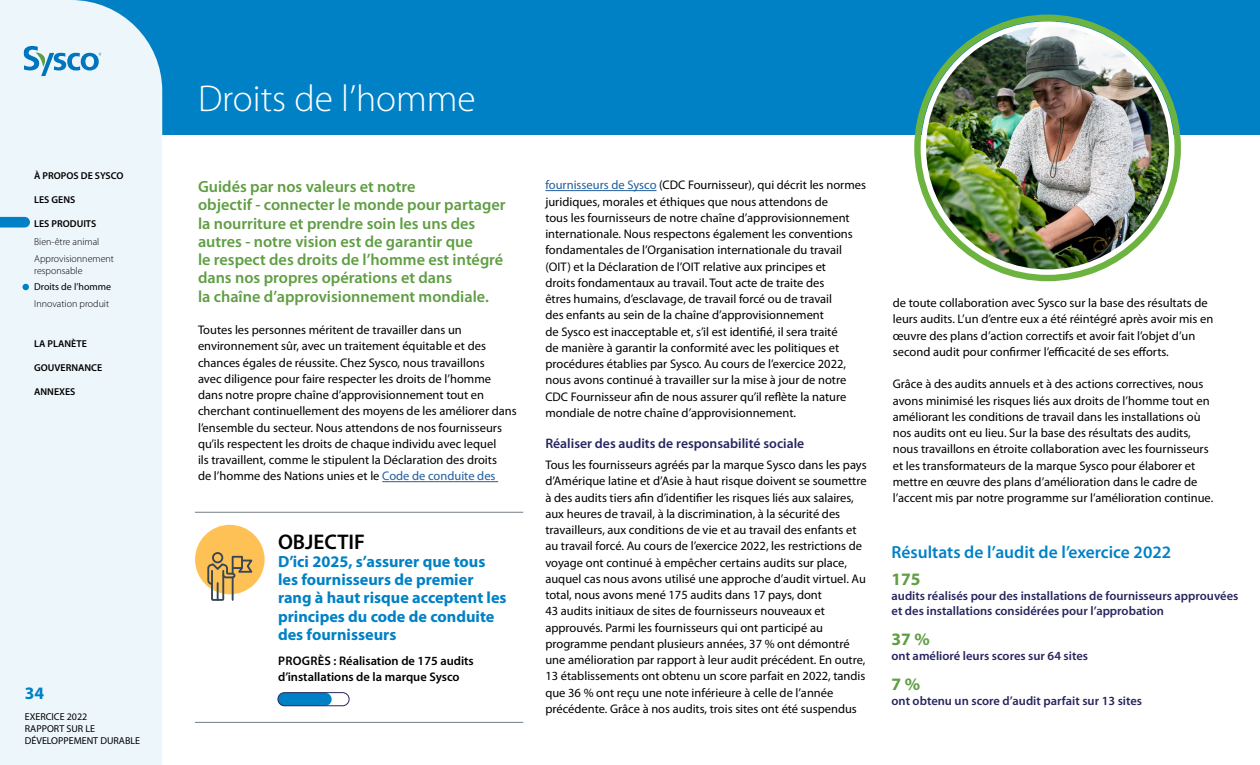
<style>
.page{position:relative;width:1260px;height:765px;background:#fff}
.page>*{position:absolute;margin:0;border:0;box-sizing:border-box;transform-origin:0 0}
.H1_-_Header{font:300 37.5px "Myriad Pro";color:#fff}
.Goal{font:600 21.25px "Myriad Pro";color:#000}
.P_-_Body_Copy{font:600 17.5px "Myriad Pro";color:#0081c6}
.P_-_Table_Copy{font:700 17.5px "Myriad Pro";color:#5f9e43}
.t1{font:700 17.5px "Myriad Pro";color:#0081c6}
.Intro{font:600 16.25px/18.2px "Myriad Pro";color:#5f9e43}
.Goal-2{font:700 16.25px/18.2px "Myriad Pro";color:#0081c6}
.H2_-_subheads{font:600 13.75px "Myriad Pro";color:#282560}
.P_-_Body_Copy-2{font:12.5px/16.2px "Myriad Pro";color:#000}
.P_-_Table_Copy-2{font:600 12.5px/15px "Myriad Pro";color:#282560}
.Progress{font:600 12.5px/16.2px "Myriad Pro";color:#000}
.t2{font:300 10px/16.5px "Myriad Pro";color:#000}
.t3{font:10px/12px "Myriad Pro";color:#000}
.t4{font:600 10px "Myriad Pro";color:#000}
.s1{color:#215e9e}
</style>
<div class="page">
<div style="left:0;top:0;width:1260px;height:135px;background:#0081c6"></div>
<div style="left:0;top:0;width:162px;height:765px;background:#edf6fb"></div>
<svg style="left:24px;top:44px;width:77px;height:32px"></svg>
<svg style="left:0;top:217px;width:30px;height:11px"></svg>
<div style="left:22px;top:284px;width:7px;height:6px;background:#0081c6;border-radius:50%"></div>
<hr style="left:382px;top:481px;width:116px;height:1px;background:#215e9e">
<hr style="left:545px;top:190px;width:112px;height:1px;background:#215e9e">
<hr style="left:195px;top:512px;width:328px;height:1px;background:#727d84">
<div style="left:195px;top:525px;width:70px;height:69px;background:#fec155;border-radius:50%"></div>
<div style="left:212px;top:552px;width:11px;height:11px;border:2px solid #384554;border-radius:50%"></div>
<div style="left:232px;top:556px;width:11px;height:13px;border:2px solid #384554"></div>
<svg style="left:206px;top:557px;width:49px;height:44px"></svg>
<div style="left:284px;top:693px;width:41px;height:13px;background:#0081c6"></div>
<div style="left:278px;top:692px;width:71px;height:14px;border:1px solid #282560;border-radius:7px"></div>
<hr style="left:195px;top:722px;width:328px;height:1px;background:#727d84">
<img style="left:924px;top:24px;width:248px;height:248px;border-radius:124px">
<div style="left:914px;top:15px;width:267px;height:266px;border:6px solid #6db33f;border-radius:50%"></div>
<p class="t4" style="left:34px;top:170px;width:91px">À PROPOS DE SYSCO</p>
<p class="t4" style="left:34px;top:194px;width:43px">LES GENS</p>
<p class="t4" style="left:34px;top:218px;width:64px">LES PRODUITS</p>
<p class="t2" style="left:34px;top:234px;width:81px">Bien-être animal<br>Approvisionnement</p>
<p class="t2" style="left:34px;top:262px;width:50px">responsable</p>
<p class="t3" style="left:34px;top:281px;width:79px">Droits de l’homme</p>
<p class="t2" style="left:34px;top:295px;width:76px">Innovation produit</p>
<p class="t4" style="left:34px;top:338px;width:54px">LA PLANÈTE</p>
<p class="t4" style="left:34px;top:362px;width:70px">GOUVERNANCE</p>
<p class="t4" style="left:34px;top:386px;width:43px">ANNEXES</p>
<h3 class="t1" style="left:25px;top:683px;width:21px">34</h3>
<p class="t3" style="left:25px;top:711px;width:117px">EXERCICE 2022<br>RAPPORT SUR LE<br>DÉVELOPPEMENT DURABLE</p>
<h1 class="H1_-_Header" style="left:198px;top:77px;width:279px">Droits de l’homme</h1>
<p class="Intro" style="left:198px;top:178px;width:309px">Guidés par nos valeurs et notre<br>objectif - connecter le monde pour partager la nourriture et prendre soin les uns des autres - notre vision est de garantir que<br>le respect des droits de l’homme est intégré dans nos propres opérations et dans<br>la chaîne d’approvisionnement mondiale.</p>
<p class="P_-_Body_Copy-2" style="left:198px;top:322px;width:320px">Toutes les personnes méritent de travailler dans un environnement sûr, avec un traitement équitable et des chances égales de réussite. Chez Sysco, nous travaillons<br>avec diligence pour faire respecter les droits de l’homme dans notre propre chaîne d’approvisionnement tout en cherchant continuellement des moyens de les améliorer dans l’ensemble du secteur. Nous attendons de nos fournisseurs qu’ils respectent les droits de chaque individu avec lequel<br>ils travaillent, comme le stipulent la Déclaration des droits<br>de l’homme des Nations unies et le <span class="s1">Code de conduite des</span></p>
<p class="Goal" style="left:278px;top:530px;width:88px">OBJECTIF</p>
<p class="Goal-2" style="left:278px;top:552px;width:230px">D’ici 2025, s’assurer que tous les fournisseurs de premier rang à haut risque acceptent les principes du code de conduite des fournisseurs</p>
<p class="Progress" style="left:278px;top:653px;width:197px">PROGRÈS : Réalisation de 175 audits d’installations de la marque Sysco</p>
<p class="P_-_Body_Copy-2" style="left:545px;top:177px;width:322px"><span class="s1">fournisseurs de Sysco</span> (CDC Fournisseur), qui décrit les normes juridiques, morales et éthiques que nous attendons de<br>tous les fournisseurs de notre chaîne d’approvisionnement internationale. Nous respectons également les conventions fondamentales de l’Organisation internationale du travail (OIT) et la Déclaration de l’OIT relative aux principes et<br>droits fondamentaux au travail. Tout acte de traite des<br>êtres humains, d’esclavage, de travail forcé ou de travail<br>des enfants au sein de la chaîne d’approvisionnement<br>de Sysco est inacceptable et, s’il est identifié, il sera traité<br>de manière à garantir la conformité avec les politiques et procédures établies par Sysco. Au cours de l’exercice 2022, nous avons continué à travailler sur la mise à jour de notre CDC Fournisseur afin de nous assurer qu’il reflète la nature mondiale de notre chaîne d’approvisionnement.</p>
<h2 class="H2_-_subheads" style="left:545px;top:436px;width:260px">Réaliser des audits de responsabilité sociale</h2>
<p class="P_-_Body_Copy-2" style="left:545px;top:457px;width:323px">Tous les fournisseurs agréés par la marque Sysco dans les pays d’Amérique latine et d’Asie à haut risque doivent se soumettre à des audits tiers afin d’identifier les risques liés aux salaires, aux heures de travail, à la discrimination, à la sécurité des travailleurs, aux conditions de vie et au travail des enfants et au travail forcé. Au cours de l’exercice 2022, les restrictions de voyage ont continué à empêcher certains audits sur place, auquel cas nous avons utilisé une approche d’audit virtuel. Au total, nous avons mené 175 audits dans 17 pays, dont<br>43 audits initiaux de sites de fournisseurs nouveaux et approuvés. Parmi les fournisseurs qui ont participé au programme pendant plusieurs années, 37 % ont démontré une amélioration par rapport à leur audit précédent. En outre, 13 établissements ont obtenu un score parfait en 2022, tandis que 36 % ont reçu une note inférieure à celle de l’année précédente. Grâce à nos audits, trois sites ont été suspendus</p>
<p class="P_-_Body_Copy-2" style="left:893px;top:295px;width:322px">de toute collaboration avec Sysco sur la base des résultats de leurs audits. L’un d’entre eux a été réintégré après avoir mis en œuvre des plans d’action correctifs et avoir fait l’objet d’un second audit pour confirmer l’efficacité de ses efforts.</p>
<p class="P_-_Body_Copy-2" style="left:893px;top:376px;width:322px">Grâce à des audits annuels et à des actions correctives, nous avons minimisé les risques liés aux droits de l’homme tout en améliorant les conditions de travail dans les installations où nos audits ont eu lieu. Sur la base des résultats des audits, nous travaillons en étroite collaboration avec les fournisseurs et les transformateurs de la marque Sysco pour élaborer et mettre en œuvre des plans d’amélioration dans le cadre de l’accent mis par notre programme sur l’amélioration continue.</p>
<p class="P_-_Body_Copy" style="left:892px;top:542px;width:281px">Résultats de l’audit de l’exercice 2022</p>
<p class="P_-_Table_Copy" style="left:892px;top:569px;width:31px">175</p>
<p class="P_-_Table_Copy-2" style="left:892px;top:588px;width:348px">audits réalisés pour des installations de fournisseurs approuvées et des installations considérées pour l’approbation</p>
<p class="P_-_Table_Copy" style="left:892px;top:629px;width:40px">37%</p>
<p class="P_-_Table_Copy-2" style="left:892px;top:648px;width:198px">ont amélioré leurs scores sur 64 sites</p>
<p class="P_-_Table_Copy" style="left:892px;top:674px;width:30px">7%</p>
<p class="P_-_Table_Copy-2" style="left:892px;top:693px;width:252px">ont obtenu un score d’audit parfait sur 13 sites</p>
</div>
